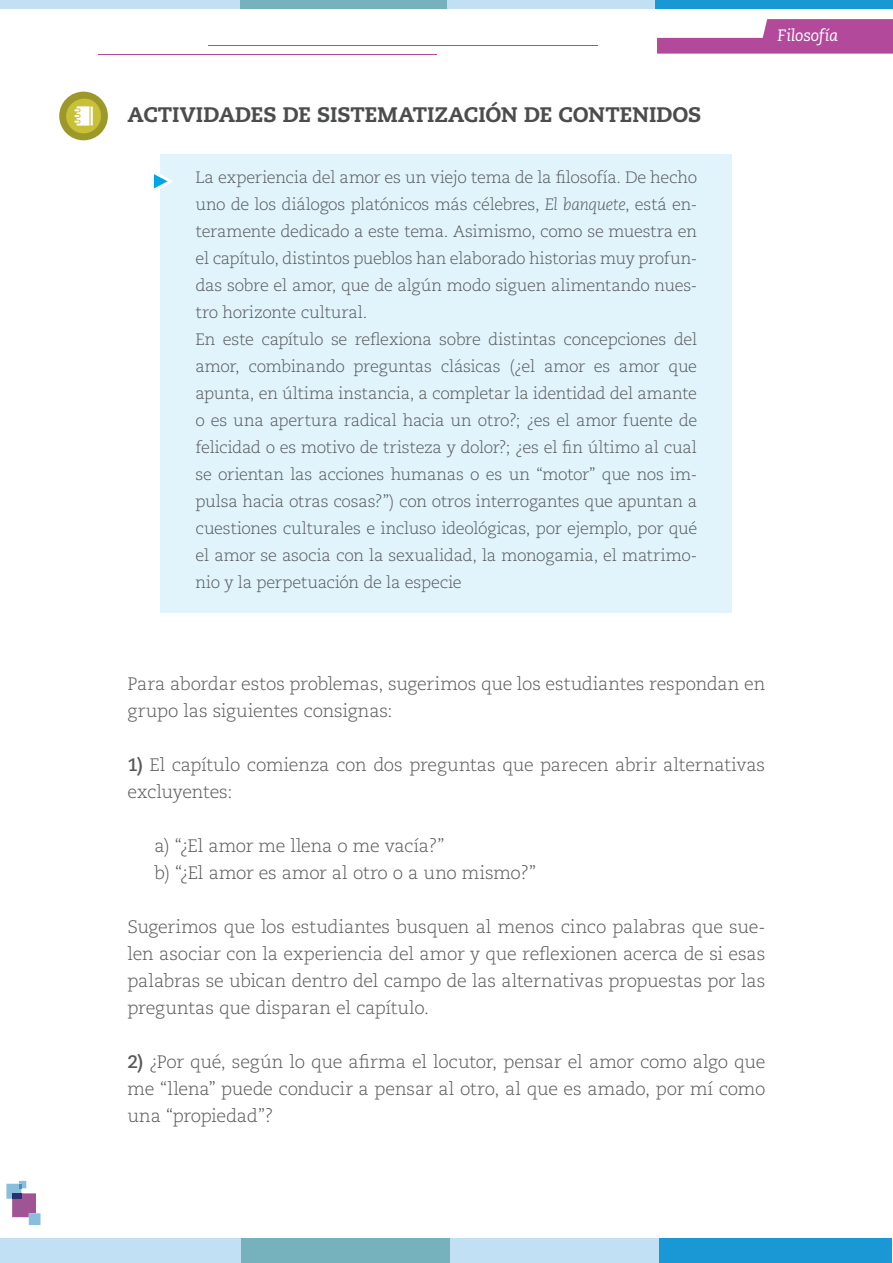
<style>
.page{position:relative;width:893px;height:1263px;background:#fff}
.page>*{position:absolute;margin:0;border:0;box-sizing:border-box;transform-origin:0 0}
.t1{font:800 21px "Caecilia LT Std";color:#4b4c4d}
.t2{font:300 18px/27px "Caecilia LT Std";letter-spacing:-.01em;color:#57585a}
.t3{font:300 16.5px/27px "Caecilia LT Std";letter-spacing:-.015em;color:#57585a}
.t4{font:italic 16.5px "Caecilia LT Std";letter-spacing:-.01em;color:#fff}
.s1{font-style:italic}
.s2{font-weight:700}
</style>
<div class="page">
<svg style="left:6px;top:1181px;width:34px;height:44px"></svg>
<div style="left:0;top:1238px;width:241px;height:25px;background:#c2e0f4"></div>
<div style="left:241px;top:1238px;width:209px;height:25px;background:#76b2be"></div>
<div style="left:450px;top:1238px;width:210px;height:25px;background:#c2e0f4"></div>
<div style="left:660px;top:1238px;width:232px;height:25px;background:#1a98d5"></div>
<svg style="left:657px;top:19px;width:236px;height:35px"></svg>
<hr style="left:209px;top:45px;width:389px;height:1px;background:#b3499b">
<hr style="left:98px;top:54px;width:339px;height:1px;background:#b3499b">
<div style="left:0;top:0;width:240px;height:9px;background:#c2e0f4"></div>
<div style="left:240px;top:0;width:207px;height:9px;background:#76b2be"></div>
<div style="left:447px;top:0;width:208px;height:9px;background:#c2e0f4"></div>
<div style="left:655px;top:0;width:238px;height:9px;background:#1a98d5"></div>
<div style="left:161px;top:154px;width:571px;height:458px;background:#e1f4fc"></div>
<svg style="left:153px;top:165px;width:20px;height:33px"></svg>
<div style="left:59px;top:92px;width:49px;height:48px;background:#9c982a;border-radius:50%"></div>
<div style="left:66px;top:99px;width:35px;height:34px;background:#c8c138;border-radius:50%"></div>
<svg style="left:74px;top:106px;width:19px;height:20px"></svg>
<p class="t1" style="left:128px;top:102px;width:575px">ACTIVIDADES DE SISTEMATIZACIÓN DE CONTENIDOS</p>
<p class="t3" style="left:195px;top:164px;width:503px">La experiencia del amor es un viejo tema de la filosofía. De hecho uno de los diálogos platónicos más célebres, <span class="s1">El banquete</span>, está en&shy;teramente dedicado a este tema. Asimismo, como se muestra en el capítulo, distintos pueblos han elaborado historias muy profun&shy;das sobre el amor, que de algún modo siguen alimentando nues&shy;tro horizonte cultural.<br>En este capítulo se reflexiona sobre distintas concepciones del amor, combinando preguntas clásicas (¿el amor es amor que apunta, en última instancia, a completar la identidad del amante o es una apertura radical hacia un otro?; ¿es el amor fuente de felicidad o es motivo de tristeza y dolor?; ¿es el fin último al cual se orientan las acciones humanas o es un “motor” que nos im&shy;pulsa hacia otras cosas?”) con otros interrogantes que apuntan a cuestiones culturales e incluso ideológicas, por ejemplo, por qué el amor se asocia con la sexualidad, la monogamia, el matrimo&shy;nio y la perpetuación de la especie</p>
<p class="t4" style="left:777px;top:26px;width:62px">Filosofía</p>
<p class="t2" style="left:128px;top:670px;width:639px">Para abordar estos problemas, sugerimos que los estudiantes respondan en grupo las siguientes consignas:</p>
<p class="t2" style="left:128px;top:751px;width:639px"><span class="s2">1)</span> El capítulo comienza con dos preguntas que parecen abrir alternativas excluyentes:</p>
<p class="t2" style="left:155px;top:832px;width:383px">a) “¿El amor me llena o me vacía?”<br>b) “¿El amor es amor al otro o a uno mismo?”</p>
<p class="t2" style="left:128px;top:913px;width:639px;text-align:justify">Sugerimos que los estudiantes busquen al menos cinco palabras que sue&shy;len asociar con la experiencia del amor y que reflexionen acerca de si esas palabras se ubican dentro del campo de las alternativas propuestas por las preguntas que disparan el capítulo.</p>
<p class="t2" style="left:128px;top:1048px;width:639px;text-align:justify"><span class="s2">2)</span> ¿Por qué, según lo que afirma el locutor, pensar el amor como algo que me “llena” puede conducir a pensar al otro, al que es amado, por mí como una “propiedad”?</p>
</div>
